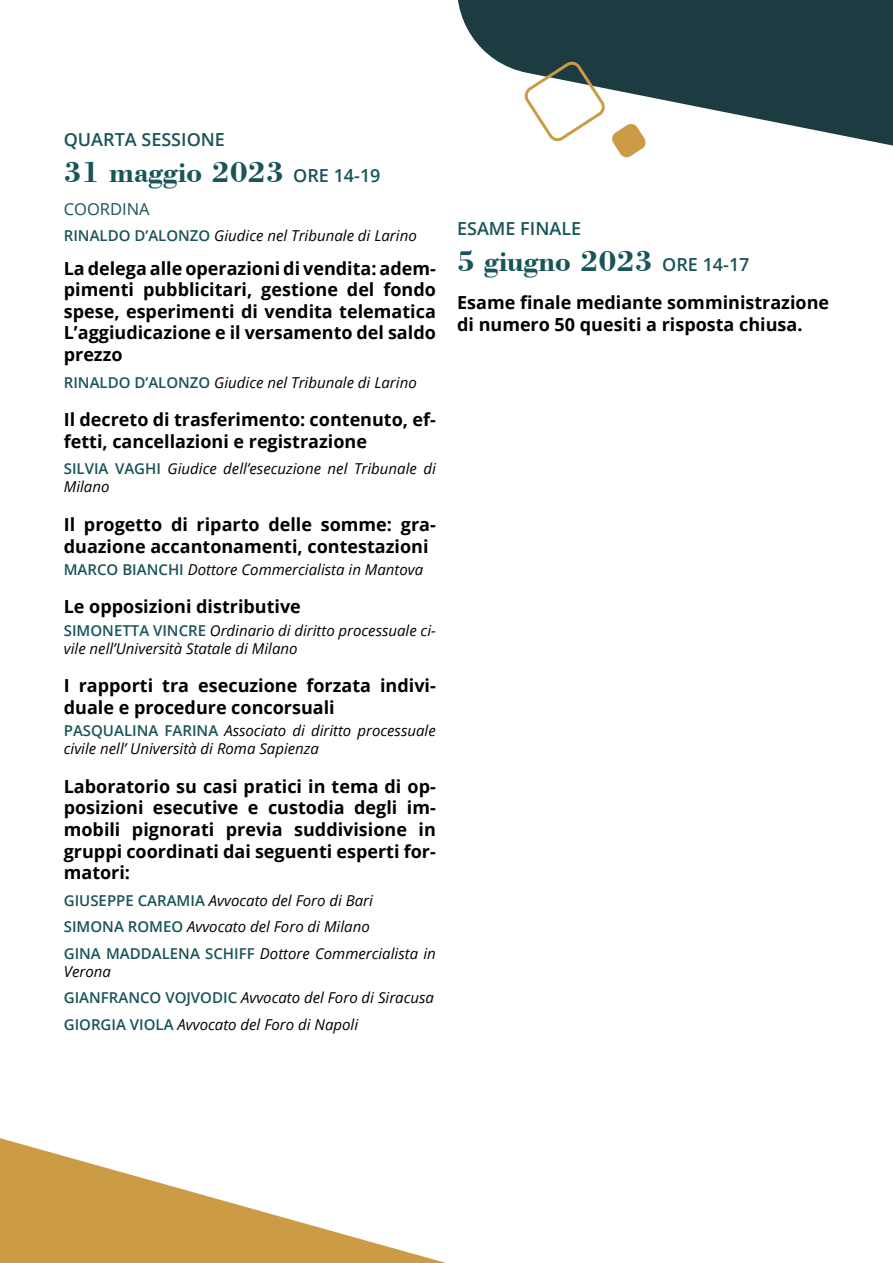
<style>
.page{position:relative;width:893px;height:1263px;background:#fff}
.page>*{position:absolute;margin:0;border:0;box-sizing:border-box;transform-origin:0 0}
.t1{font:700 30px "Bodoni BT";color:#195459}
.t2{font:700 18px/21.6px "Open Sans";color:#000}
.t3{font:600 18px "Open Sans";color:#195459}
.t4{font:16.5px "Open Sans";color:#195459}
.t5{font:italic 15px/26.5px "Open Sans";color:#000}
.s1{font-family:"Open Sans";font-weight:600;font-size:18px}
.s2{font-weight:600;font-style:normal;color:#195459}
</style>
<div class="page">
<svg style="left:458px;top:0;width:435px;height:146px;fill:#1c3c42"></svg>
<svg style="left:521px;top:58px;width:126px;height:100px"></svg>
<svg style="left:0;top:1138px;width:446px;height:125px"></svg>
<p class="t3" style="left:64px;top:127px;width:163px">QUARTA SESSIONE</p>
<h1 class="t1" style="left:64px;top:154px;width:318px">31 maggio 2023 <span class="s1">ORE 14-19</span></h1>
<p class="t4" style="left:64px;top:198px;width:87px">COORDINA</p>
<p class="t5" style="left:64px;top:222px;width:354px"><span class="s2">RINALDO D’ALONZO</span> Giudice nel Tribunale di Larino</p>
<p class="t2" style="left:64px;top:257px;width:374px;text-align:justify">La delega alle operazioni di vendita: adem&shy;pimenti pubblicitari, gestione del fondo spese, esperimenti di vendita telematica L’aggiudicazione e il versamento del saldo prezzo</p>
<p class="t5" style="left:64px;top:368px;width:354px"><span class="s2">RINALDO D’ALONZO</span> Giudice nel Tribunale di Larino</p>
<p class="t2" style="left:64px;top:408px;width:374px">Il decreto di trasferimento: contenuto, ef&shy;fetti, cancellazioni e registrazione</p>
<p class="t5" style="left:64px;top:459px;width:374px;line-height:18px"><span class="s2">SILVIA VAGHI</span> Giudice dell’esecuzione nel Tribunale di<br>Milano</p>
<p class="t2" style="left:64px;top:513px;width:374px">Il progetto di riparto delle somme: gra&shy;duazione accantonamenti, contestazioni</p>
<p class="t5" style="left:64px;top:556px;width:361px"><span class="s2">MARCO BIANCHI</span> Dottore Commercialista in Mantova</p>
<p class="t2" style="left:64px;top:596px;width:239px">Le opposizioni distributive</p>
<p class="t5" style="left:64px;top:621px;width:374px;line-height:18px"><span class="s2">SIMONETTA VINCRE</span> Ordinario di diritto processuale ci&shy;vile nell’Università Statale di Milano</p>
<p class="t2" style="left:64px;top:674px;width:374px">I rapporti tra esecuzione forzata indivi&shy;duale e procedure concorsuali</p>
<p class="t5" style="left:64px;top:721px;width:374px;line-height:18px"><span class="s2">PASQUALINA FARINA</span> Associato di diritto processuale civile nell’ Università di Roma Sapienza</p>
<p class="t2" style="left:64px;top:775px;width:374px;text-align:justify">Laboratorio su casi pratici in tema di op&shy;posizioni esecutive e custodia degli im&shy;mobili pignorati previa suddivisione in gruppi coordinati dai seguenti esperti for&shy;matori:</p>
<p class="t5" style="left:64px;top:886px;width:374px"><span class="s2">GIUSEPPE CARAMIA</span> Avvocato del Foro di Bari<br><span class="s2">SIMONA ROMEO</span> Avvocato del Foro di Milano<br><span class="s2">GINA MADDALENA SCHIFF</span> Dottore Commercialista in</p>
<p class="t5" style="left:64px;top:957px;width:372px">Verona<br><span class="s2">GIANFRANCO VOJVODIC</span> Avvocato del Foro di Siracusa<br><span class="s2">GIORGIA VIOLA</span> Avvocato del Foro di Napoli</p>
<p class="t3" style="left:457px;top:217px;width:126px">ESAME FINALE</p>
<h1 class="t1" style="left:457px;top:243px;width:294px">5 giugno 2023 <span class="s1">ORE 14-17</span></h1>
<p class="t2" style="left:457px;top:292px;width:374px">Esame finale mediante somministrazione di numero 50 quesiti a risposta chiusa.</p>
</div>
